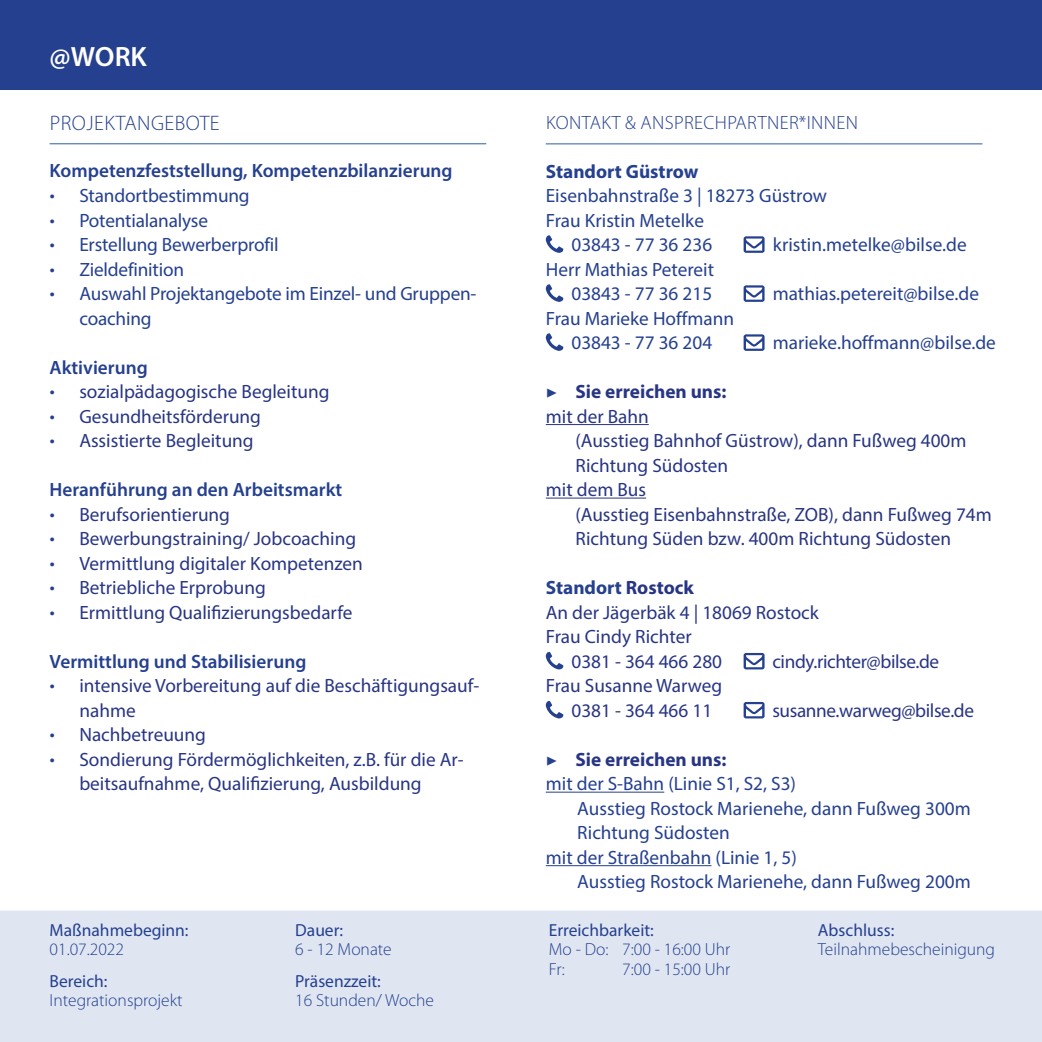
<style>
.page{position:relative;width:1042px;height:1042px;background:#fff}
.page>*{position:absolute;margin:0;border:0;box-sizing:border-box;transform-origin:0 0}
.t1{font:600 28px "Myriad Pro";color:#fff}
.t2{font:300 21px "Myriad Pro";letter-spacing:.02em;color:#25408f}
.t3{font:19.25px/24.5px "Myriad Pro";color:#283583}
.t4{font:19.25px/24.5px "Myriad Pro";color:#25408f}
.t5{font:600 19.25px "Myriad Pro";color:#25408f}
.t6{font:19.25px "Myriad Pro";letter-spacing:-.02em;color:#283583}
.t7{font:700 19.25px/24.5px "Myriad Pro";color:#283583}
.t8{font:700 19.25px "Myriad Pro";color:#25408f}
.t9{font:300 19.25px "Myriad Pro";letter-spacing:.02em;color:#25408f}
.t10{font:300 17.5px/19.2px "Myriad Pro";color:#25408f}
.t11{font:17.5px "Myriad Pro";color:#25408f}
.s1{font-family:"Vision"}
.s2{font-family:"Vision";color:#25408f}
.s3{font-family:"Minion Pro";font-stretch:condensed;color:#25408f}
.s4{font-weight:400}
.s5{color:#283583}
</style>
<div class="page">
<div style="left:0;top:910px;width:1042px;height:132px;background:#dfe6f2"></div>
<div style="left:0;top:0;width:1042px;height:89px;background:#25408f"></div>
<hr style="left:50px;top:143px;width:436px;height:1px;background:#2a5caa">
<hr style="left:546px;top:424px;width:103px;height:1px;background:#283583">
<hr style="left:546px;top:497px;width:100px;height:1px;background:#283583">
<hr style="left:546px;top:791px;width:118px;height:1px;background:#25408f">
<hr style="left:546px;top:865px;width:165px;height:1px;background:#25408f">
<hr style="left:546px;top:143px;width:436px;height:1px;background:#2a5caa">
<svg style="left:546px;top:235px;width:17px;height:18px"></svg>
<svg style="left:743px;top:236px;width:21px;height:17px"></svg>
<svg style="left:546px;top:284px;width:17px;height:18px"></svg>
<svg style="left:743px;top:285px;width:21px;height:17px"></svg>
<svg style="left:546px;top:333px;width:17px;height:18px"></svg>
<svg style="left:743px;top:334px;width:21px;height:17px"></svg>
<svg style="left:546px;top:652px;width:17px;height:17px"></svg>
<svg style="left:743px;top:653px;width:21px;height:16px"></svg>
<svg style="left:546px;top:701px;width:17px;height:17px"></svg>
<svg style="left:743px;top:702px;width:21px;height:16px"></svg>
<h1 class="t1" style="left:50px;top:38px;width:99px">@WORK</h1>
<p class="t2" style="left:50px;top:111px;width:171px">Projektangebote</p>
<p class="t5" style="left:50px;top:159px;width:404px">Kompetenzfeststellung, Kompetenzbilanzierung</p>
<p class="t4" style="left:50px;top:183px;width:202px"><span class="s1">○</span> Standortbestimmung</p>
<p class="t4" style="left:50px;top:207px;width:160px"><span class="s1">○</span> Potentialanalyse</p>
<p class="t4" style="left:50px;top:232px;width:231px"><span class="s1">○</span> Erstellung Bewerberprofil</p>
<p class="t4" style="left:50px;top:256px;width:136px"><span class="s1">○</span> Zieldefinition</p>
<p class="t4" style="left:79px;top:281px;width:399px;text-indent:-30px"><span class="s1">○</span> Auswahl Projektangebote im Einzel- und Gruppen&shy;coaching</p>
<p class="t5" style="left:50px;top:355px;width:100px">Aktivierung</p>
<p class="t3" style="left:50px;top:379px;width:281px"><span class="s2">○</span> sozialpädagogische Begleitung</p>
<p class="t3" style="left:50px;top:403px;width:213px"><span class="s2">○</span> Gesundheitsförderung</p>
<p class="t3" style="left:50px;top:428px;width:206px"><span class="s2">○</span> Assistierte Begleitung</p>
<p class="t5" style="left:50px;top:477px;width:294px">Heranführung an den Arbeitsmarkt</p>
<p class="t3" style="left:50px;top:501px;width:182px"><span class="s2">○</span> Berufsorientierung</p>
<p class="t3" style="left:50px;top:526px;width:308px"><span class="s2">○</span> Bewerbungstraining/ Jobcoaching</p>
<p class="t3" style="left:50px;top:550px;width:315px"><span class="s2">○</span> Vermittlung digitaler Kompetenzen</p>
<p class="t3" style="left:50px;top:575px;width:218px"><span class="s2">○</span> Betriebliche Erprobung</p>
<p class="t3" style="left:50px;top:599px;width:304px"><span class="s2">○</span> Ermittlung Qualifizierungsbedarfe</p>
<p class="t5" style="left:50px;top:649px;width:258px">Vermittlung und Stabilisierung</p>
<p class="t3" style="left:79px;top:673px;width:401px;text-indent:-30px"><span class="s2">○</span> intensive Vorbereitung auf die Beschäftigungsauf&shy;nahme</p>
<p class="t3" style="left:50px;top:722px;width:158px"><span class="s2">○</span> Nachbetreuung</p>
<p class="t3" style="left:79px;top:747px;width:386px;text-indent:-30px"><span class="s2">○</span> Sondierung Fördermöglichkeiten, z.B. für die Ar&shy;beitsaufnahme, Qualifizierung, Ausbildung</p>
<p class="t11" style="left:50px;top:919px;width:140px">Maßnahmebeginn:</p>
<p class="t10" style="left:50px;top:940px;width:76px">01.07.2022</p>
<p class="t11" style="left:50px;top:970px;width:59px">Bereich:</p>
<p class="t10" style="left:50px;top:991px;width:134px">Integrationsprojekt</p>
<p class="t11" style="left:295px;top:919px;width:50px">Dauer:</p>
<p class="t10" style="left:295px;top:940px;width:98px">6 - 12 Monate</p>
<p class="t11" style="left:295px;top:970px;width:87px">Präsenzzeit:</p>
<p class="t10" style="left:295px;top:991px;width:140px">16 Stunden/ Woche</p>
<p class="t9" style="left:546px;top:112px;width:314px">Kontakt &amp; Ansprechpartner*i nnen</p>
<p class="t8" style="left:546px;top:158px;width:154px">Standort Güstrow</p>
<p class="t4" style="left:546px;top:183px;width:283px">Eisenbahnstraße 3 | 18273 Güstrow</p>
<p class="t4" style="left:546px;top:208px;width:160px">Frau Kristin Metelke</p>
<p class="t4" style="left:571px;top:232px;width:142px">03843 - 77 36 236</p>
<p class="t4" style="left:773px;top:232px;width:195px">kristin.metelke@bilse.de</p>
<p class="t4" style="left:546px;top:257px;width:170px;text-align:right">Herr Mathias Petereit<br>03843 - 77 36 215</p>
<p class="t4" style="left:773px;top:281px;width:208px">mathias.petereit@bilse.de</p>
<p class="t4" style="left:546px;top:306px;width:190px;text-align:center">Frau Marieke Hoffmann<br>03843 - 77 36 204</p>
<p class="t4" style="left:773px;top:330px;width:225px">marieke.hoffmann@bilse.de</p>
<p class="t7" style="left:546px;top:379px;width:182px"><span class="s3">▶</span> Sie erreichen uns: <span class="s4">mit der Bahn</span></p>
<p class="t3" style="left:575px;top:428px;width:392px">(Ausstieg Bahnhof Güstrow), dann Fußweg 400m</p>
<p class="t3" style="left:575px;top:453px;width:154px">Richtung Südosten</p>
<p class="t3" style="left:546px;top:477px;width:102px">mit dem Bus</p>
<p class="t3" style="left:575px;top:502px;width:418px">(Ausstieg Eisenbahnstraße, ZOB), dann Fußweg 74m</p>
<p class="t3" style="left:575px;top:526px;width:377px">Richtung Süden bzw. 400m Richtung Südosten</p>
<p class="t8" style="left:546px;top:575px;width:150px">Standort <span class="s5">Rostock</span></p>
<p class="t3" style="left:546px;top:600px;width:275px">An der Jägerbäk 4 | 18069 Rostock</p>
<p class="t3" style="left:546px;top:624px;width:147px">Frau Cindy Richter</p>
<p class="t3" style="left:571px;top:649px;width:152px">0381 - 364 466 280</p>
<p class="t6" style="left:772px;top:649px;width:168px">cindy.richter@bilse.de</p>
<p class="t3" style="left:571px;top:673px;width:152px;text-indent:-26px">Frau Susanne Warweg<br>0381 - 364 466 11</p>
<p class="t6" style="left:772px;top:698px;width:203px">susanne.warweg@bilse.de</p>
<p class="t7" style="left:546px;top:746px;width:182px"><span class="s3">▶</span> Sie erreichen uns:</p>
<p class="t4" style="left:546px;top:771px;width:252px">mit der S-Bahn (Linie S1, S2, S3)</p>
<p class="t4" style="left:577px;top:796px;width:395px">Ausstieg Rostock Marienehe, dann Fußweg 300m</p>
<p class="t4" style="left:577px;top:820px;width:154px">Richtung Südosten</p>
<p class="t4" style="left:546px;top:845px;width:252px">mit der Straßenbahn (Linie 1, 5)</p>
<p class="t4" style="left:577px;top:869px;width:395px">Ausstieg Rostock Marienehe, dann Fußweg 200m</p>
<p class="t11" style="left:818px;top:919px;width:78px">Abschluss:</p>
<p class="t10" style="left:818px;top:940px;width:179px">Teilnahmebescheinigung</p>
<p class="t11" style="left:549px;top:919px;width:107px">Erreichbarkeit:</p>
<p class="t10" style="left:549px;top:940px;width:183px">Mo - Do: 7:00 - 16:00 Uhr<br>Fr:</p>
<p class="t10" style="left:622px;top:959px;width:110px">7:00 - 15:00 Uhr</p>
</div>
